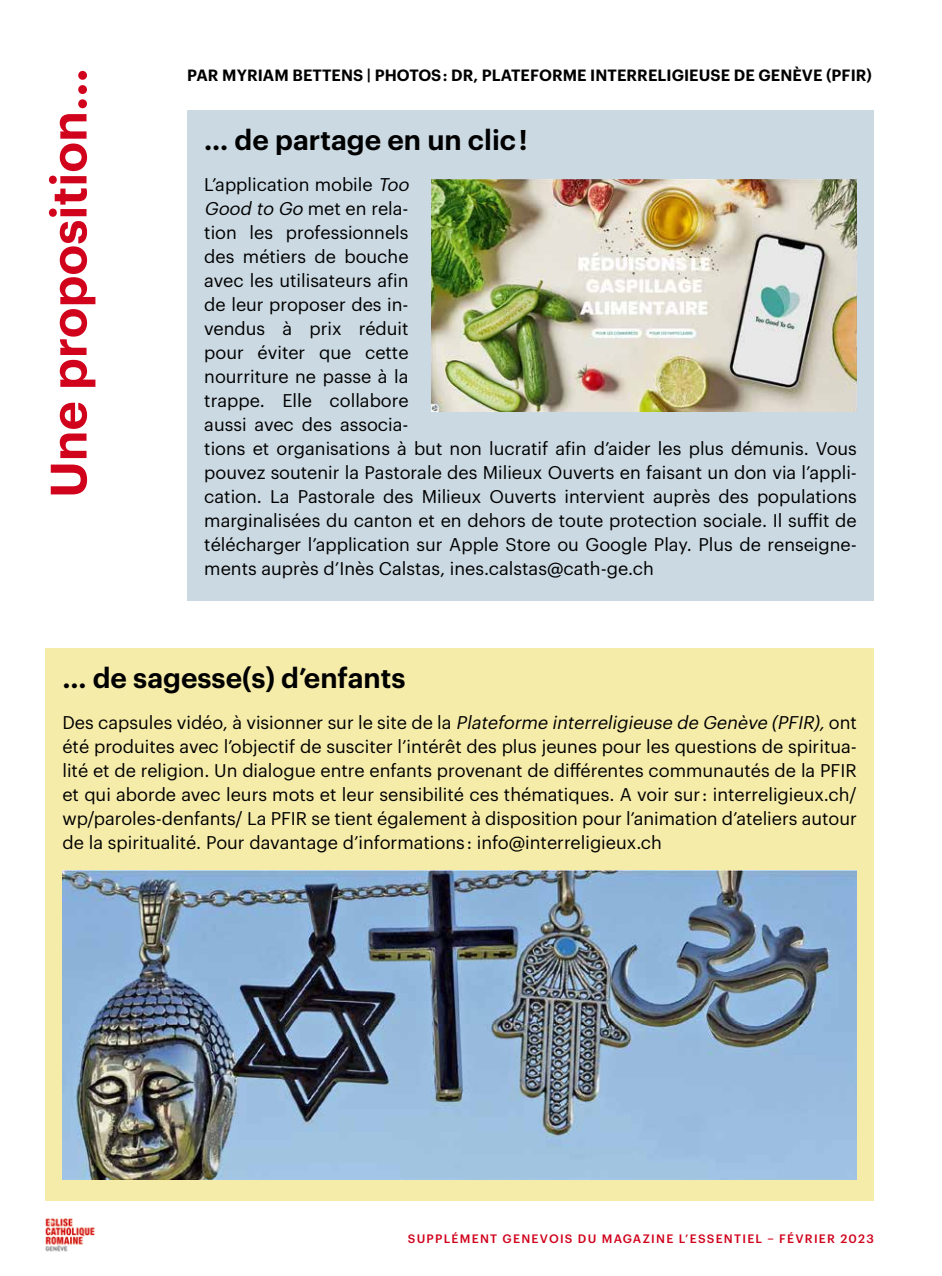
<style>
.page{position:relative;width:942px;height:1276px;background:#fff}
.page>*{position:absolute;margin:0;border:0;box-sizing:border-box;transform-origin:0 0}
.t1{font:600 50px "Graphik";color:#d1021c}
.t2{font:600 28px "Graphik";color:#000}
.t3{font:18px/24px "Graphik";color:#000}
.t4{font:600 16px "Graphik";letter-spacing:.005em;color:#000}
.t5{font:500 12px "Graphik";letter-spacing:.105em;color:#d1021c}
.s1{font-style:italic}
</style>
<div class="page">
<img style="left:45px;top:1218px;width:50px;height:34px">
<div style="left:187px;top:110px;width:686px;height:490px;background:#cbd9e2"></div>
<div style="left:45px;top:648px;width:828px;height:552px;background:#f6ecaa"></div>
<img style="left:62px;top:870px;width:794px;height:309px">
<img style="left:431px;top:179px;width:425px;height:232px">
<h1 class="t1" style="left:30px;top:498px;width:431px;rotate:-90deg">Une proposition…</h1>
<p class="t4" style="left:187px;top:63px;width:686px">PAR MYRIAM BETTENS | PHOTOS : DR, PLATEFORME INTERRELIGIEUSE DE GENÈVE (PFIR)</p>
<h2 class="t2" style="left:204px;top:119px;width:325px">… de partage en un clic !</h2>
<p class="t3" style="left:204px;top:171px;width:654px">L’application mobile <span class="s1">Too<br>Good to Go</span> met en rela-<br>tion les professionnels<br>des métiers de bouche<br>avec les utilisateurs afin<br>de leur proposer des in-<br>vendus à prix réduit<br>pour éviter que cette<br>nourriture ne passe à la<br>trappe. Elle collabore<br>aussi avec des associa-<br>tions et organisations à but non lucratif afin d’aider les plus démunis. Vous pouvez soutenir la Pastorale des Milieux Ouverts en faisant un don via l’appli&shy;cation. La Pastorale des Milieux Ouverts intervient auprès des populations marginalisées du canton et en dehors de toute protection sociale. Il suffit de télécharger l’application sur Apple Store ou Google Play. Plus de renseigne&shy;ments auprès d’Inès Calstas, ines.calstas@cath-ge.ch</p>
<h2 class="t2" style="left:62px;top:656px;width:344px">… de sagesse(s) d’enfants</h2>
<p class="t3" style="left:62px;top:709px;width:795px;text-align:justify">D e s ca ps u l e s v i d é o, à v i s i o n n e r s u r l e s i te d e l a <span class="s1">Plateforme interreligieuse de Genève (PFIR),</span>o n t été produites avec l’objectif de susciter l’intérêt des plus jeunes pour les questions de spiritua&shy;lité et de religion. Un dialogue entre enfants provenant de différentes communautés de la PFIR et qui aborde avec leurs mots et leur sensibilité ces thématiques. A voir sur : interreligieux.ch/ wp/paroles-denfants/ La PFIR se tient également à disposition pour l’animation d’ateliers autour de la spiritualité. Pour davantage d’informations : info@interreligieux.ch</p>
<p class="t5" style="left:408px;top:1229px;width:467px">SUPPLÉMENT GENEVOIS DU MAGAZINE L’ESSENTIEL – FÉVRIER 2023</p>
</div>
